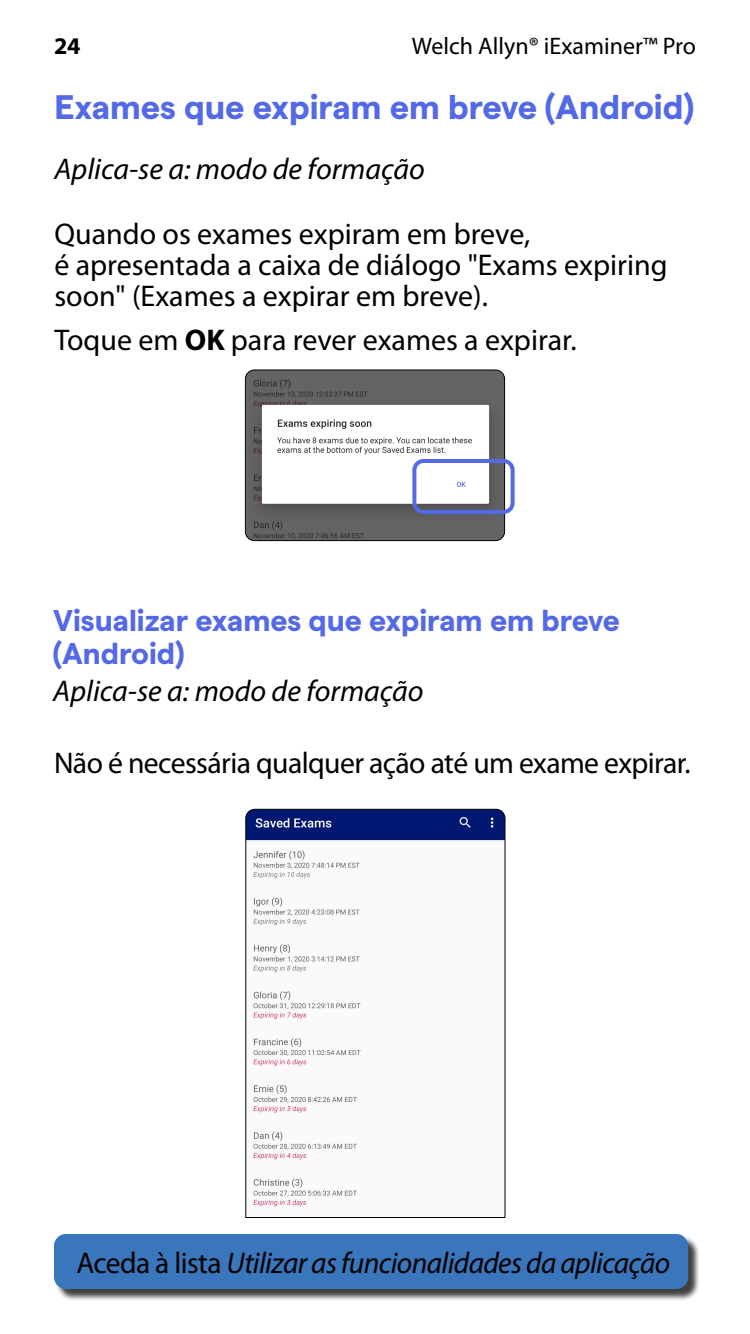
<style>
.page{position:relative;width:750px;height:1334px;background:#fff}
.page>*{position:absolute;margin:0;border:0;box-sizing:border-box;transform-origin:0 0}
.t1{font:700 34px "Matter";color:#5369e5}
.t2{font:30px/31px "Myriad Pro";color:#000}
.t3{font:italic 30px "Myriad Pro";letter-spacing:-.015em;color:#000}
.t4{font:30px "Myriad Pro";letter-spacing:-.02em;color:#000}
.t5{font:700 30px/33px "Matter";color:#5369e5}
.t6{font:24px "Myriad Pro";color:#000}
.t7{font:700 24px "Myriad Pro";color:#000}
.s1{font-weight:700}
.s2{font-style:normal}
</style>
<div class="page">
<div style="left:56px;top:1236px;width:645px;height:65px;background:#000;opacity:.75"></div>
<div style="left:54px;top:1234px;width:634px;height:55px;background:#3976bc;border-radius:12px"></div>
<svg style="left:245px;top:808px;width:261px;height:410px"></svg>
<img style="left:246px;top:370px;width:259px;height:171px">
<div style="left:245px;top:370px;width:260px;height:171px;border:1px solid #000;border-radius:9px"></div>
<div style="left:412px;top:459px;width:103px;height:55px;border:4px solid #5369e5;border-radius:9px"></div>
<p class="t7" style="left:54px;top:30px;width:28px">24</p>
<p class="t6" style="left:412px;top:31px;width:286px">Welch Allyn® iExaminer™ Pro</p>
<p class="t1" style="left:54px;top:81px;width:641px">Exames que expiram em breve (Android)</p>
<p class="t3" style="left:54px;top:150px;width:372px">Aplica-se a: modo de formação</p>
<p class="t2" style="left:54px;top:217px;width:615px">Quando os exames expiram em breve,<br>é apresentada a caixa de diálogo "Exams expiring soon" (Exames a expirar em breve).</p>
<p class="t2" style="left:54px;top:324px;width:524px">Toque em <span class="s1">OK</span> para rever exames a expirar.</p>
<p class="t5" style="left:53px;top:601px;width:568px">Visualizar exames que expiram em breve (Android)</p>
<p class="t3" style="left:53px;top:673px;width:372px">Aplica-se a: modo de formação</p>
<p class="t4" style="left:54px;top:745px;width:638px">Não é necessária qualquer ação até um exame expirar.</p>
<p class="t3" style="left:76px;top:1244px;width:595px"><span class="s2">Aceda à lista</span> Utilizar as funcionalidades da aplicação</p>
</div>
